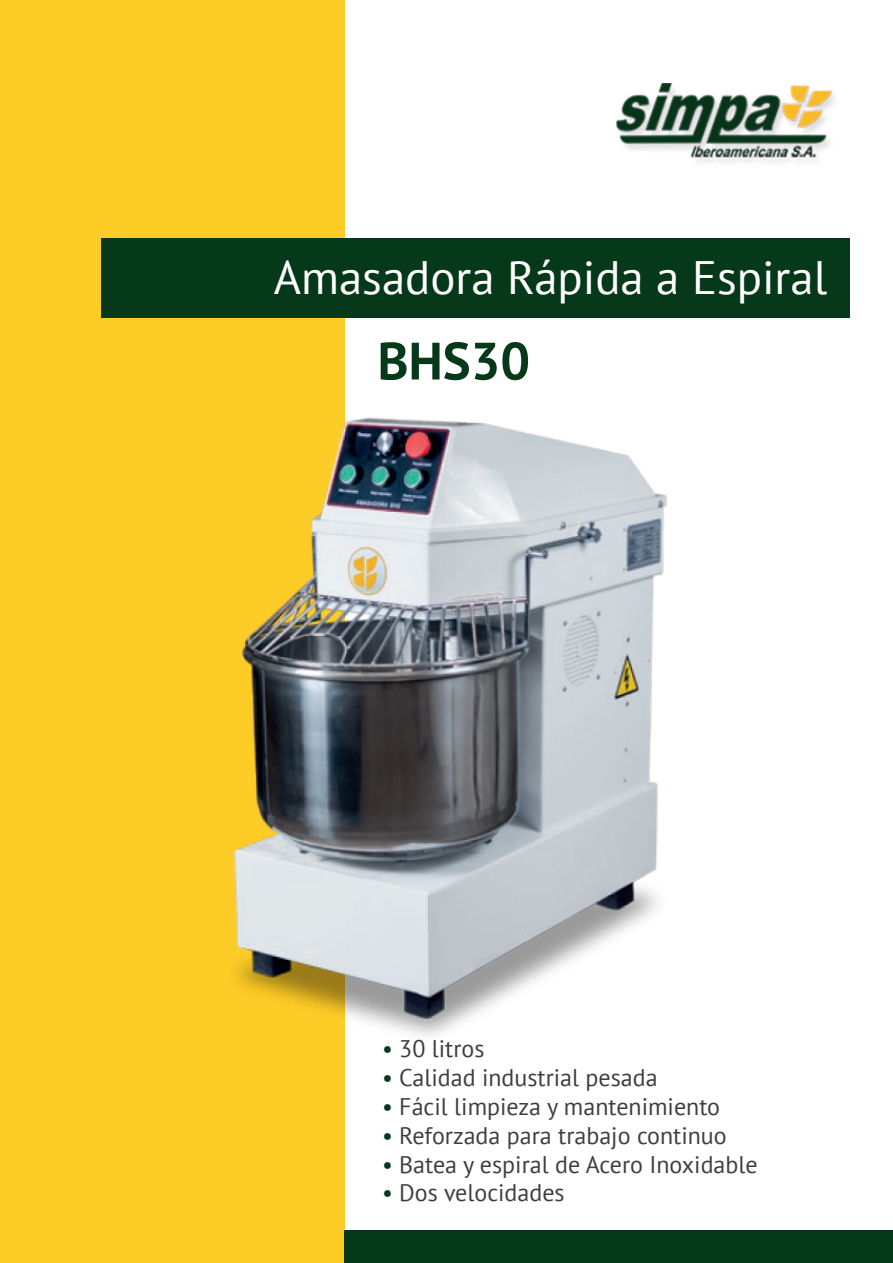
<style>
.page{position:relative;width:893px;height:1263px;background:#fff}
.page>*{position:absolute;margin:0;border:0;box-sizing:border-box;transform-origin:0 0}
.t1{font:700 52.5px "PT Sans";color:#06391a}
.t2{font:46.8px "PT Sans";color:#fff}
.t3{font:24px "PT Sans";color:#3e3e3f}
.s1{color:#06391a}
</style>
<div class="page">
<div style="left:0;top:0;width:345px;height:1263px;background:#fecc27"></div>
<div style="left:101px;top:239px;width:748px;height:79px;background:#06391a"></div>
<div style="left:345px;top:1230px;width:548px;height:33px;background:#06391a"></div>
<img style="left:616px;top:83px;width:220px;height:80px">
<img style="left:233px;top:417px;width:434px;height:619px">
<h2 class="t2" style="left:274px;top:247px;width:555px">Amasadora Rápida a Espiral</h2>
<h1 class="t1" style="left:377px;top:326px;width:154px">BHS30</h1>
<p class="t3" style="left:382px;top:1033px;width:104px"><span class="s1">•</span> 30 litros</p>
<p class="t3" style="left:382px;top:1062px;width:277px"><span class="s1">•</span> Calidad industrial pesada</p>
<p class="t3" style="left:382px;top:1091px;width:340px"><span class="s1">•</span> Fácil limpieza y mantenimiento</p>
<p class="t3" style="left:382px;top:1120px;width:346px"><span class="s1">•</span> Reforzada para trabajo continuo</p>
<p class="t3" style="left:382px;top:1149px;width:377px"><span class="s1">•</span> Batea y espiral de Acero Inoxidable</p>
<p class="t3" style="left:382px;top:1177px;width:184px"><span class="s1">•</span> Dos velocidades</p>
</div>
